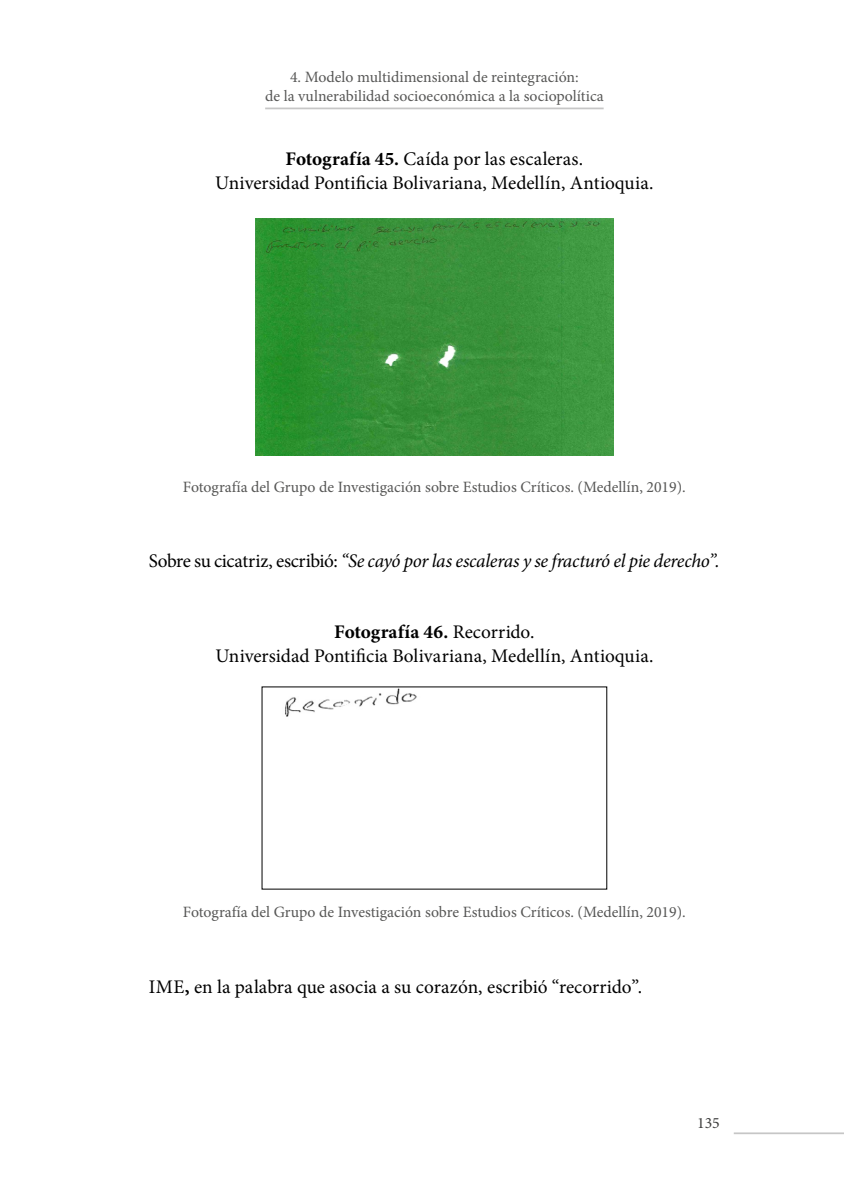
<style>
.page{position:relative;width:844px;height:1191px;background:#fff}
.page>*{position:absolute;margin:0;border:0;box-sizing:border-box;transform-origin:0 0}
.t1{font:19.25px/23.6px "Minion Pro";color:#000;text-align:center}
.t2{font:italic 19.25px "Minion Pro";letter-spacing:-.02em;color:#000}
.t3{font:15.75px/19.2px "Minion Pro";color:#575756;text-align:center}
.t4{font:15.75px "Minion Pro";color:#3c3c3b}
.s1{font-weight:700}
.s2{font-style:normal}
</style>
<div class="page">
<hr style="left:733px;top:1132px;width:110px;height:2px;background:#c6c6c6">
<hr style="left:265px;top:108px;width:338px;height:1px;background:#c6c6c6">
<img style="left:255px;top:218px;width:358px;height:237px">
<img style="left:285px;top:688px;width:132px;height:29px">
<p class="t3" style="left:265px;top:68px;width:340px">4. Modelo multidimensional de reintegración:<br>de la vulnerabilidad socioeconómica a la sociopolítica</p>
<p class="t1" style="left:215px;top:148px;width:439px"><span class="s1">Fotografía 45.</span> Caída por las escaleras.<br>Universidad Pontificia Bolivariana, Medellín, Antioquia.</p>
<p class="t3" style="left:183px;top:477px;width:504px">Fotografía del Grupo de Investigación sobre Estudios Críticos. (Medellín, 2019).</p>
<p class="t2" style="left:149px;top:548px;width:572px"><span class="s2">Sobre su cicatriz, escribió:</span> “Se cayó por las escaleras y se fracturó el pie derecho”.</p>
<p class="t1" style="left:215px;top:620px;width:439px"><span class="s1">Fotografía 46.</span> Recorrido.<br>Universidad Pontificia Bolivariana, Medellín, Antioquia.</p>
<p class="t3" style="left:183px;top:902px;width:504px">Fotografía del Grupo de Investigación sobre Estudios Críticos. (Medellín, 2019).</p>
<p class="t1" style="left:149px;top:974px;width:494px">IME<span class="s1">,</span> en la palabra que asocia a su corazón, escribió “recorrido”.</p>
<p class="t4" style="left:697px;top:1112px;width:24px">135</p>
</div>
